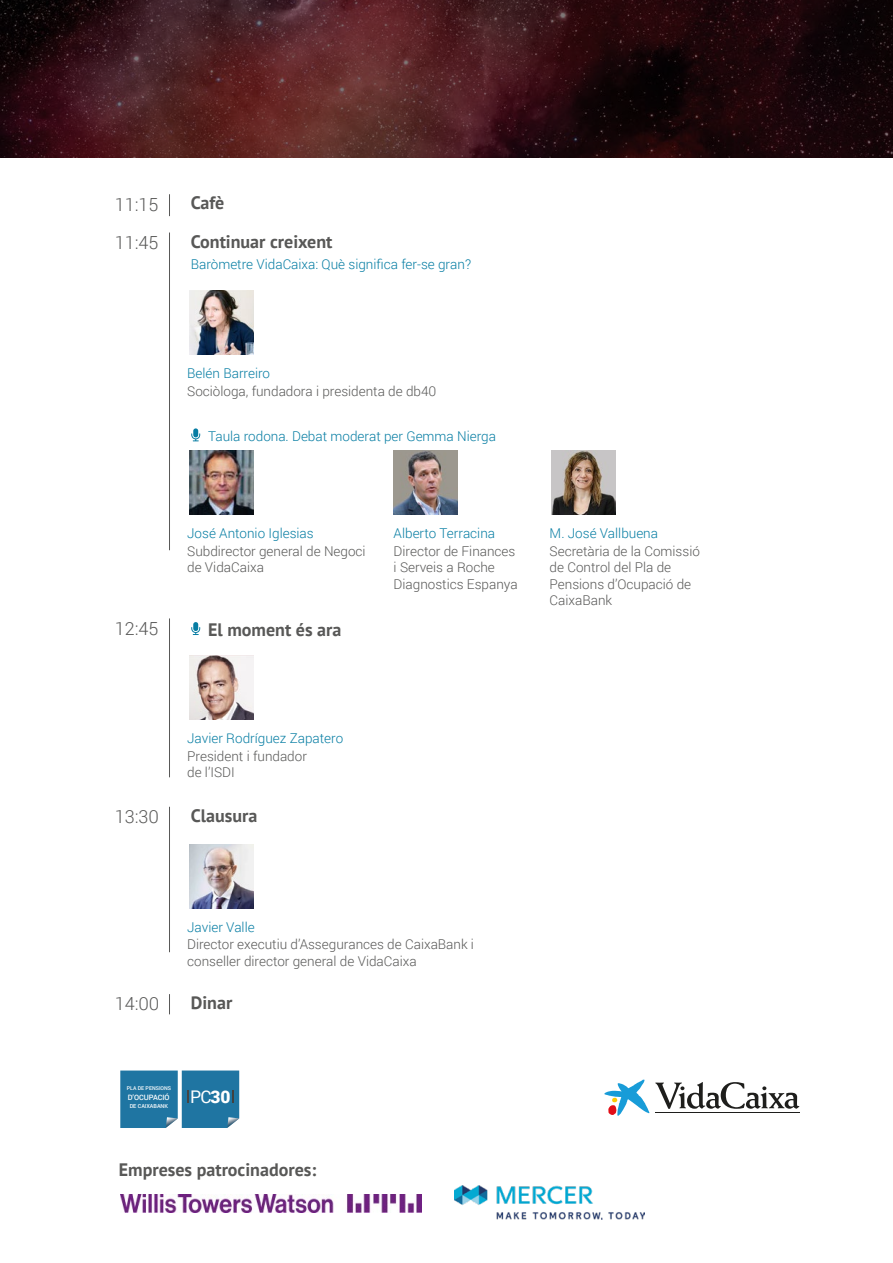
<style>
.page{position:relative;width:893px;height:1263px;background:#fff}
.page>*{position:absolute;margin:0;border:0;box-sizing:border-box;transform-origin:0 0}
.t1{font:700 18px/38.2px "PT Sans";color:#585857}
.t2{font:300 18px "Roboto";color:#585857}
.t3{font:17.4px "Roboto";color:#fff}
.t4{font:300 13.5px/16.5px "Roboto";color:#585857}
.t5{font:300 13.5px "Roboto";color:#067da3}
.t6{font:500 7.35px "Roboto";color:#fff}
.t7{font:500 5.55px "Roboto";color:#fff}
.t8{font:500 5.25px "Roboto";color:#fff}
.s1{font-weight:900}
</style>
<div class="page">
<svg style="left:191px;top:428px;width:9px;height:13px"></svg>
<svg style="left:191px;top:622px;width:9px;height:13px"></svg>
<svg style="left:169px;top:194px;width:1px;height:22px"></svg>
<hr style="left:169px;top:233px;width:1px;height:317px;background:#585857">
<hr style="left:169px;top:618px;width:1px;height:159px;background:#585857">
<hr style="left:169px;top:807px;width:1px;height:145px;background:#585857">
<svg style="left:169px;top:994px;width:1px;height:20px"></svg>
<svg style="left:604px;top:1079px;width:45px;height:37px"></svg>
<svg style="left:655px;top:1082px;width:144px;height:27px"></svg>
<hr style="left:655px;top:1112px;width:144px;height:1px;background:#1e1e1c">
<img style="left:189px;top:290px;width:64px;height:64px">
<img style="left:189px;top:451px;width:64px;height:63px">
<img style="left:394px;top:451px;width:63px;height:63px">
<svg style="left:189px;top:656px;width:64px;height:64px"></svg>
<svg style="left:0;top:0;width:893px;height:158px;background:#381519"></svg>
<img style="left:189px;top:844px;width:64px;height:64px">
<img style="left:552px;top:451px;width:64px;height:63px">
<img style="left:455px;top:1186px;width:190px;height:34px">
<img style="left:120px;top:1195px;width:302px;height:17px">
<svg style="left:120px;top:1070px;width:119px;height:58px;background:#2e7da7"></svg>
<h1 class="t2" style="left:115px;top:192px;width:45px">11:15</h1>
<h1 class="t1" style="left:191px;top:184px;width:143px">Cafè<br>Continuar creixent</h1>
<h1 class="t2" style="left:115px;top:230px;width:45px">11:45</h1>
<p class="t5" style="left:191px;top:255px;width:282px">Baròmetre VidaCaixa: Què significa fer-se gran?</p>
<p class="t5" style="left:187px;top:364px;width:84px">Belén Barreiro</p>
<p class="t4" style="left:187px;top:382px;width:251px">Sociòloga, fundadora i presidenta de db40</p>
<p class="t5" style="left:208px;top:427px;width:289px">Taula rodona. Debat moderat per Gemma Nierga</p>
<p class="t5" style="left:187px;top:524px;width:128px">José Antonio Iglesias</p>
<p class="t4" style="left:187px;top:542px;width:180px">Subdirector general de Negoci de VidaCaixa</p>
<h1 class="t2" style="left:115px;top:616px;width:45px">12:45</h1>
<h1 class="t1" style="left:208px;top:610px;width:135px">El moment és ara</h1>
<p class="t5" style="left:394px;top:524px;width:103px">Alberto Terracina</p>
<p class="t4" style="left:394px;top:542px;width:126px">Director de Finances i Serveis a Roche<br>Diagnostics Espanya</p>
<p class="t5" style="left:550px;top:524px;width:110px">M. José Vallbuena</p>
<p class="t4" style="left:550px;top:542px;width:152px">Secretària de la Comissió de Control del Pla de<br>Pensions d’Ocupació de<br>CaixaBank</p>
<p class="t5" style="left:187px;top:729px;width:157px">Javier Rodríguez Zapatero</p>
<p class="t4" style="left:187px;top:747px;width:121px">President i fundador de l’ISDI</p>
<h1 class="t2" style="left:115px;top:804px;width:46px">13:30</h1>
<h1 class="t1" style="left:191px;top:796px;width:68px">Clausura</h1>
<p class="t5" style="left:187px;top:917px;width:69px">Javier Valle</p>
<h1 class="t2" style="left:115px;top:991px;width:46px">14:00</h1>
<p class="t4" style="left:187px;top:935px;width:288px">Director executiu d’Assegurances de CaixaBank i conseller director general de VidaCaixa</p>
<h1 class="t1" style="left:191px;top:983px;width:43px">Dinar</h1>
<p class="t8" style="left:127px;top:1084px;width:46px">PLA DE PENSIONS</p>
<p class="t6" style="left:128px;top:1092px;width:43px">D’OCUPACIÓ</p>
<p class="t7" style="left:130px;top:1102px;width:40px">DE CAIXABANK</p>
<p class="t3" style="left:190px;top:1084px;width:42px">PC<span class="s1">30</span></p>
<h1 class="t1" style="left:119px;top:1150px;width:199px">Empreses patrocinadores:</h1>
</div>
